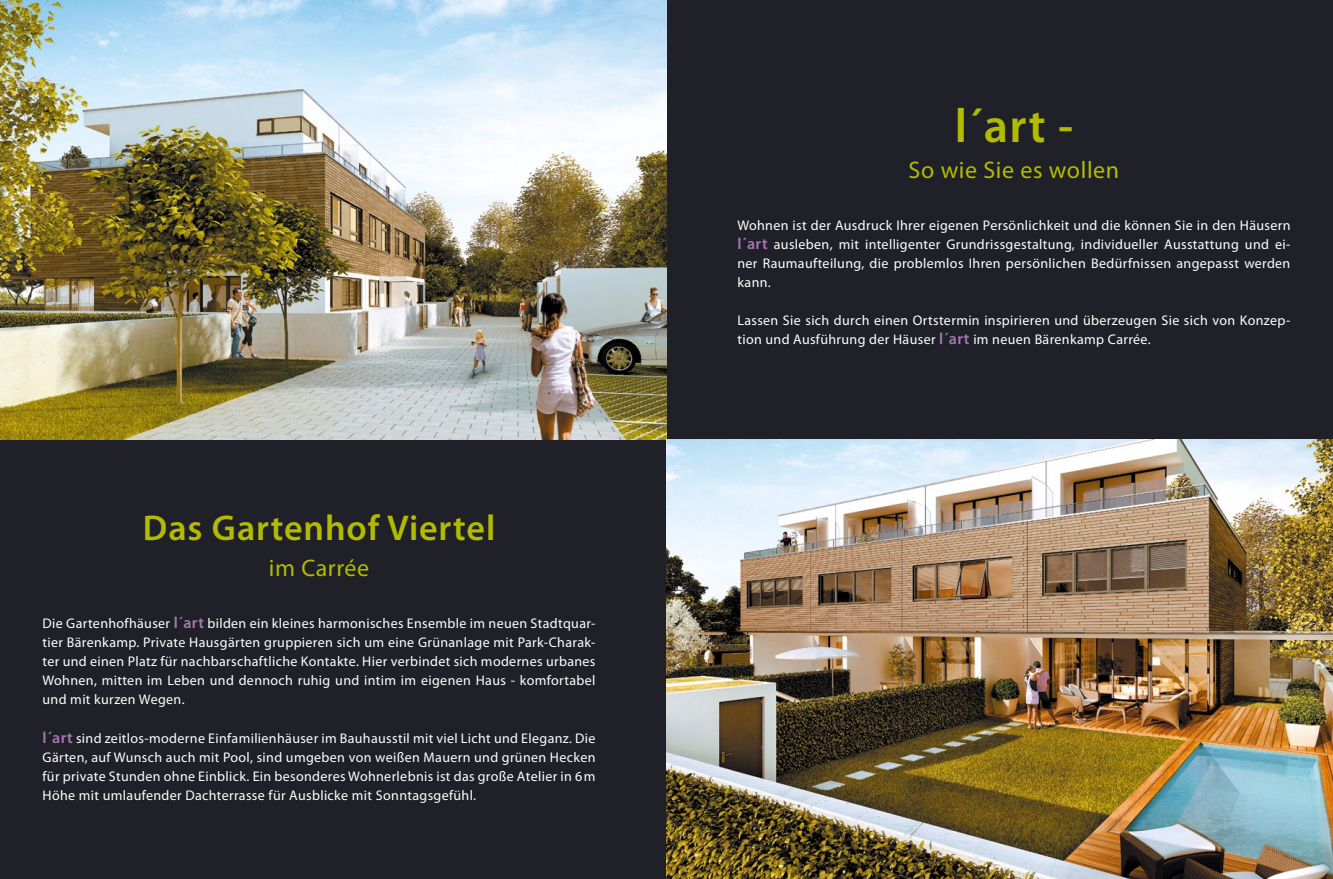
<style>
.page{position:relative;width:1333px;height:879px;background:#fff}
.page>*{position:absolute;margin:0;border:0;box-sizing:border-box;transform-origin:0 0}
.t1{font:600 48px "Myriad Pro";color:#b3bb00}
.t2{font:600 36px "Myriad Pro";letter-spacing:.025em;color:#b3bb00}
.t3{font:24px "Myriad Pro";letter-spacing:.025em;color:#b3bb00}
.t4{font:14px/19px "Myriad Pro";letter-spacing:.025em;color:#fff;text-align:justify}
.s1{font-weight:600;font-size:16px;color:#a777b2}
</style>
<div class="page">
<div style="left:0;top:0;width:1332px;height:879px;background:#1f2028"></div>
<img style="left:0;top:0;width:666px;height:439px">
<img style="left:666px;top:439px;width:666px;height:440px">
<p class="t2" style="left:143px;top:505px;width:354px">Das Gartenhof Viertel</p>
<p class="t3" style="left:269px;top:553px;width:102px">im Carrée</p>
<p class="t4" style="left:43px;top:614px;width:554px">Die Gartenhofhäuser <span class="s1">l´art</span> bilden ein kleines harmonisches Ensemble im neuen Stadtquar&shy;tier Bärenkamp. Private Hausgärten gruppieren sich um eine Grünanlage mit Park-Charak&shy;ter und einen Platz für nachbarschaftliche Kontakte. Hier verbindet sich modernes urbanes Wohnen, mitten im Leben und dennoch ruhig und intim im eigenen Haus - komfortabel und mit kurzen Wegen.</p>
<p class="t4" style="left:43px;top:728px;width:554px"><span class="s1">l´art</span> sind zeitlos-moderne Einfamilienhäuser im Bauhausstil mit viel Licht und Eleganz. Die Gärten, auf Wunsch auch mit Pool, sind umgeben von weißen Mauern und grünen Hecken für private Stunden ohne Einblick. Ein besonderes Wohnerlebnis ist das große Atelier in 6m Höhe mit umlaufender Dachterrasse für Ausblicke mit Sonntagsgefühl.</p>
<p class="t1" style="left:954px;top:95px;width:120px">l´art -</p>
<p class="t3" style="left:908px;top:155px;width:212px">So wie Sie es wollen</p>
<p class="t4" style="left:737px;top:216px;width:554px">Wohnen ist der Ausdruck Ihrer eigenen Persönlichkeit und die können Sie in den Häusern <span class="s1">l´art</span> ausleben, mit intelligenter Grundrissgestaltung, individueller Ausstattung und ei&shy;ner Raumaufteilung, die problemlos Ihren persönlichen Bedürfnissen angepasst werden kann.</p>
<p class="t4" style="left:737px;top:311px;width:554px">Lassen Sie sich durch einen Ortstermin inspirieren und überzeugen Sie sich von Konzep&shy;tion und Ausführung der Häuser <span class="s1">l´art</span> im neuen Bärenkamp Carrée.</p>
</div>
